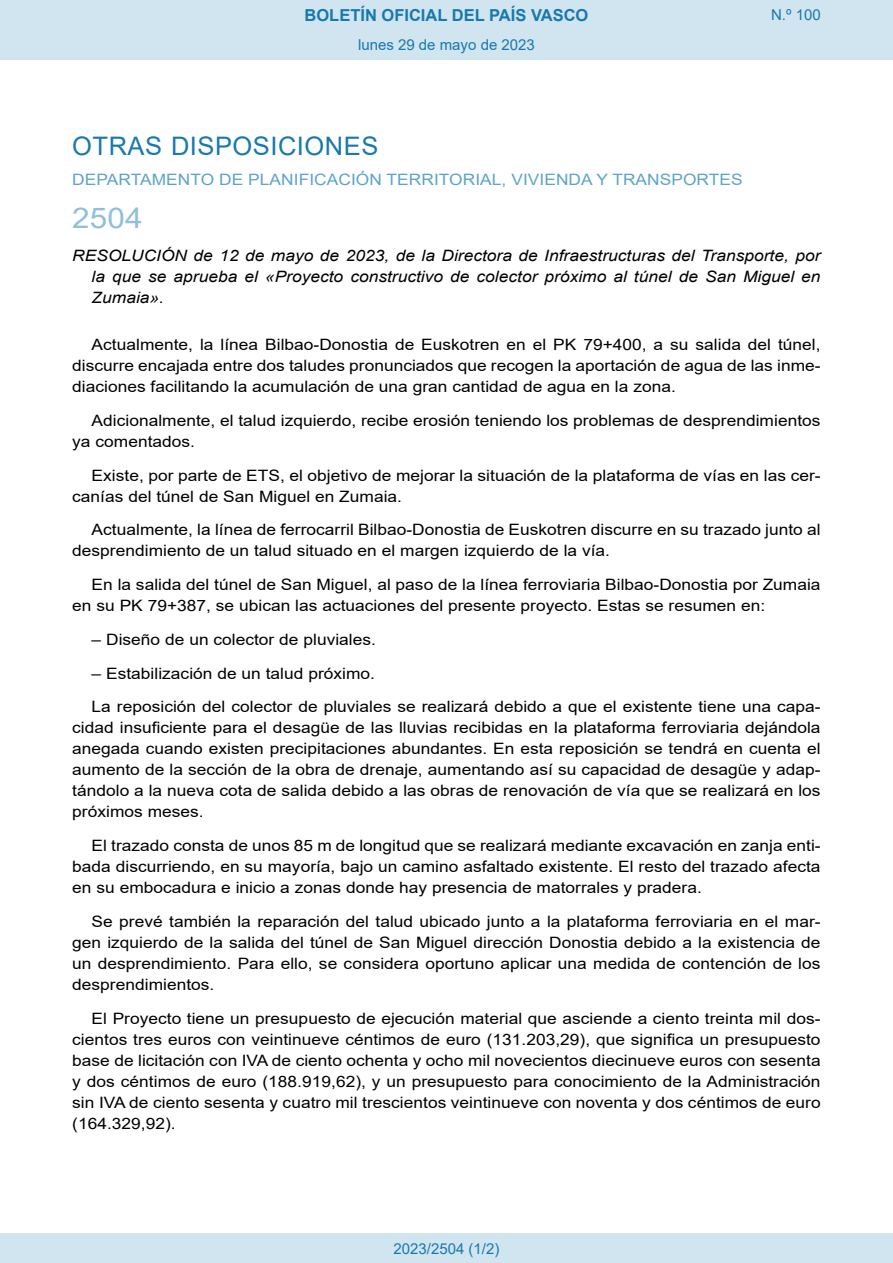
<style>
.page{position:relative;width:893px;height:1263px;background:#fff}
.page>*{position:absolute;margin:0;border:0;box-sizing:border-box;transform-origin:0 0}
.BOPVOrden{font:28.5px "Arial";color:#90c0db;scale:1.11 1}
.BOPVSeccion{font:25.5px "Arial";letter-spacing:.02em;color:#1879ad}
.t1{font:700 16.5px "Arial";color:#1879ad}
.BOPVDetalle{font:15.6px/21px "Arial";color:#000;text-align:justify;scale:1.11 1}
.BOPVTitulo{font:italic 15.6px/21px "Arial";color:#000;text-align:justify;scale:1.11 1}
.BOPVOrganismo{font:15.6px "Arial";letter-spacing:.005em;color:#5ea4ca;scale:1.11 1}
.Paginacion_Centro{font:15px "Arial";color:#1879ad}
</style>
<div class="page">
<div style="left:0;top:0;width:893px;height:60px;background:#d0e5f0"></div>
<div style="left:0;top:1233px;width:893px;height:30px;background:#d0e5f0"></div>
<p class="t1" style="left:305px;top:3px;width:285px">BOLETÍN OFICIAL DEL PAÍS VASCO</p>
<p class="Paginacion_Centro" style="left:358px;top:35px;width:178px">lunes 29 de mayo de 2023</p>
<p class="Paginacion_Centro" style="left:771px;top:5px;width:51px">N.º 100</p>
<p class="BOPVSeccion" style="left:72px;top:128px;width:308px">OTRAS DISPOSICIONES</p>
<p class="BOPVOrganismo" style="left:72px;top:169px;width:605px">DEPARTAMENTO DE PLANIFICACIÓN TERRITORIAL, VIVIENDA Y TRANSPORTES</p>
<p class="BOPVOrden" style="left:72px;top:198px;width:65px">2504</p>
<p class="BOPVTitulo" style="left:92px;top:246px;width:658px;text-indent:-19px">RESOLUCIÓN de 12 de mayo de 2023, de la Directora de Infraestructuras del Transporte, por la que se aprueba el «Proyecto constructivo de colector próximo al túnel de San Miguel en Zumaia».</p>
<p class="BOPVDetalle" style="left:72px;top:334px;width:676px;text-indent:19px">Actualmente, la línea Bilbao-Donostia de Euskotren en el PK 79+400, a su salida del túnel, discurre encajada entre dos taludes pronunciados que recogen la aportación de agua de las inme&shy;diaciones facilitando la acumulación de una gran cantidad de agua en la zona.</p>
<p class="BOPVDetalle" style="left:72px;top:410px;width:676px;text-indent:19px">Adicionalmente, el talud izquierdo, recibe erosión teniendo los problemas de desprendimientos ya comentados.</p>
<p class="BOPVDetalle" style="left:72px;top:464px;width:676px;text-indent:19px">Existe, por parte de ETS, el objetivo de mejorar la situación de la plataforma de vías en las cer&shy;canías del túnel de San Miguel en Zumaia.</p>
<p class="BOPVDetalle" style="left:72px;top:519px;width:676px;text-indent:19px">Actualmente, la línea de ferrocarril Bilbao-Donostia de Euskotren discurre en su trazado junto al desprendimiento de un talud situado en el margen izquierdo de la vía.</p>
<p class="BOPVDetalle" style="left:72px;top:574px;width:676px;text-indent:19px">En la salida del túnel de San Miguel, al paso de la línea ferroviaria Bilbao-Donostia por Zumaia en su PK 79+387, se ubican las actuaciones del presente proyecto. Estas se resumen en:</p>
<p class="BOPVDetalle" style="left:92px;top:629px;width:258px">– Diseño de un colector de pluviales.</p>
<p class="BOPVDetalle" style="left:92px;top:662px;width:257px">– Estabilización de un talud próximo.</p>
<p class="BOPVDetalle" style="left:72px;top:696px;width:676px;text-indent:19px">La reposición del colector de pluviales se realizará debido a que el existente tiene una capa&shy;cidad insuficiente para el desagüe de las lluvias recibidas en la plataforma ferroviaria dejándola anegada cuando existen precipitaciones abundantes. En esta reposición se tendrá en cuenta el aumento de la sección de la obra de drenaje, aumentando así su capacidad de desagüe y adap&shy;tándolo a la nueva cota de salida debido a las obras de renovación de vía que se realizará en los próximos meses.</p>
<p class="BOPVDetalle" style="left:72px;top:835px;width:676px;text-indent:19px">El trazado consta de unos 85 m de longitud que se realizará mediante excavación en zanja enti&shy;bada discurriendo, en su mayoría, bajo un camino asfaltado existente. El resto del trazado afecta en su embocadura e inicio a zonas donde hay presencia de matorrales y pradera.</p>
<p class="BOPVDetalle" style="left:72px;top:911px;width:676px;text-indent:19px">Se prevé también la reparación del talud ubicado junto a la plataforma ferroviaria en el mar&shy;gen izquierdo de la salida del túnel de San Miguel dirección Donostia debido a la existencia de un desprendimiento. Para ello, se considera oportuno aplicar una medida de contención de los desprendimientos.</p>
<p class="BOPVDetalle" style="left:72px;top:1007px;width:676px;text-indent:19px">El Proyecto tiene un presupuesto de ejecución material que asciende a ciento treinta mil dos&shy;cientos tres euros con veintinueve céntimos de euro (131.203,29), que significa un presupuesto base de licitación con IVA de ciento ochenta y ocho mil novecientos diecinueve euros con sesenta y dos céntimos de euro (188.919,62), y un presupuesto para conocimiento de la Administración sin IVA de ciento sesenta y cuatro mil trescientos veintinueve con noventa y dos céntimos de euro (164.329,92).</p>
<p class="Paginacion_Centro" style="left:393px;top:1238px;width:107px">2023/2504 (1/2)</p>
</div>
